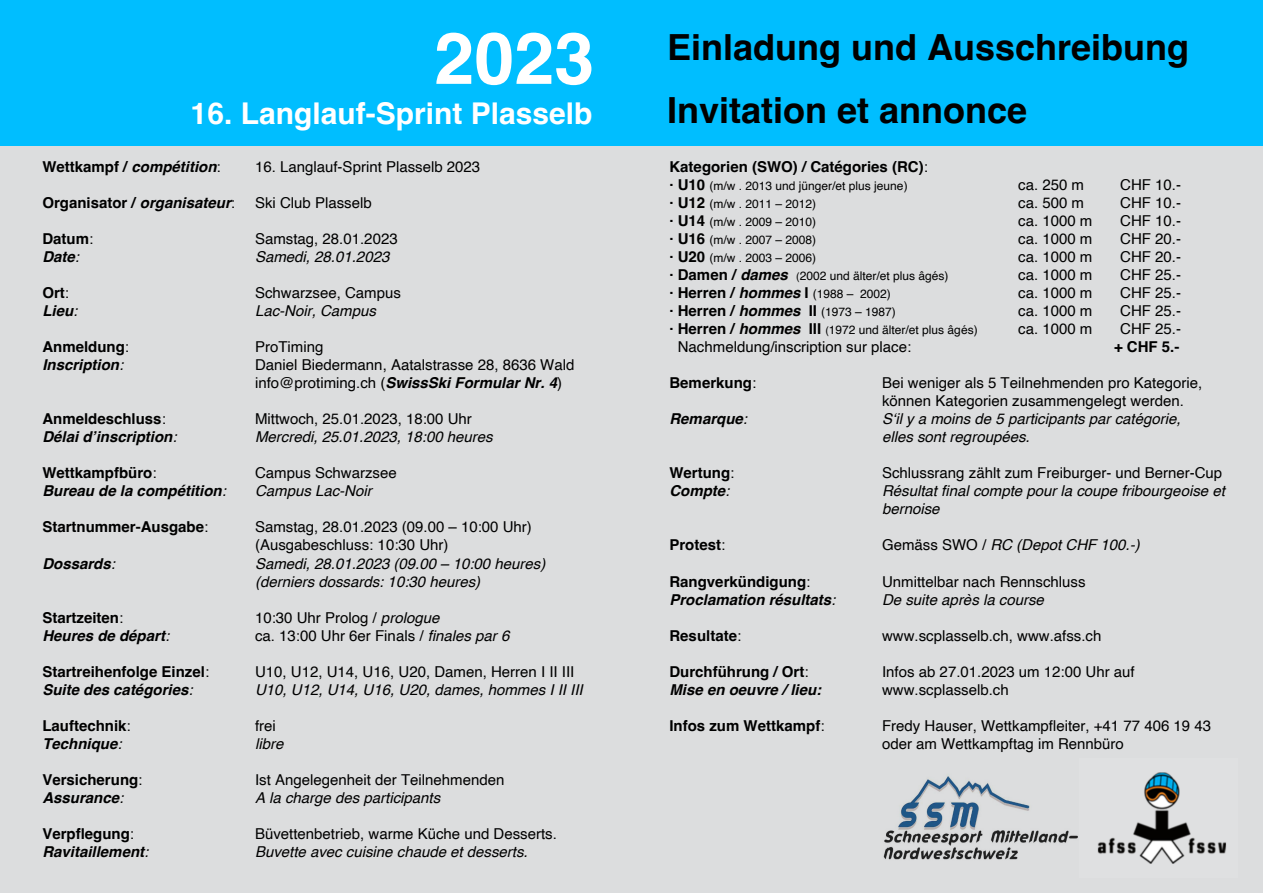
<style>
.page{position:relative;width:1263px;height:893px;background:#dcddde}
.page>*{position:absolute;margin:0;border:0;box-sizing:border-box;transform-origin:0 0}
.t1{font:700 36px/63px "Helvetica";color:#000}
.t2{font:700 30px "Helvetica";color:#fff}
.t3{font:15px/18px "Helvetica";color:#000}
.t4{font:italic 15px/18px "Helvetica";color:#000}
.t5{font:700 15px "Helvetica";color:#000}
.t6{font:italic 700 15px "Helvetica";color:#000}
.t7{font:12px "Helvetica";color:#000}
.s1{font-size:72px;color:#fff}
.s2{font-style:normal}
.s3{font-weight:400;font-style:normal}
.s4{font-style:italic}
.s5{font-weight:400}
.s6{font-weight:700;font-style:italic}
.s7{font-weight:700;font-size:15px}
.s8{font-weight:700;font-style:italic;font-size:15px}
.s9{font-size:10.5px}
</style>
<div class="page">
<div style="left:0;top:0;width:1263px;height:145px;background:#00beff"></div>
<img style="left:883px;top:775px;width:195px;height:85px">
<img style="left:1097px;top:772px;width:129px;height:92px">
<h1 class="t1" style="left:667px;top:18px;width:523px;text-indent:-233px"><span class="s1">2023</span> Einladung und Ausschreibung<br>Invitation et annonce</h1>
<h2 class="t2" style="left:191px;top:101px;width:403px">16. Langlauf-Sprint Plasselb</h2>
<p class="t6" style="left:42px;top:161px;width:180px"><span class="s2">Wettkampf /</span> compétition<span class="s3">:</span></p>
<p class="t3" style="left:255px;top:159px;width:227px">16. Langlauf-Sprint Plasselb 2023</p>
<p class="t5" style="left:42px;top:197px;width:194px">Organisator / <span class="s4">organisateur</span><span class="s5">:</span></p>
<p class="t3" style="left:255px;top:195px;width:118px">Ski Club Plasselb</p>
<p class="t5" style="left:42px;top:233px;width:52px">Datum<span class="s5">:</span></p>
<p class="t3" style="left:255px;top:231px;width:144px">Samstag, 28.01.2023</p>
<p class="t6" style="left:42px;top:251px;width:38px">Date<span class="s5">:</span></p>
<p class="t4" style="left:255px;top:249px;width:136px">Samedi, 28.01.2023</p>
<p class="t5" style="left:42px;top:287px;width:28px">Ort<span class="s5">:</span></p>
<p class="t3" style="left:255px;top:285px;width:147px">Schwarzsee, Campus</p>
<p class="t6" style="left:42px;top:305px;width:37px">Lieu<span class="s5">:</span></p>
<p class="t4" style="left:255px;top:303px;width:122px">Lac-Noir, Campus</p>
<p class="t5" style="left:42px;top:341px;width:88px">Anmeldung<span class="s5">:</span></p>
<p class="t3" style="left:255px;top:339px;width:70px">ProTiming</p>
<p class="t6" style="left:42px;top:359px;width:82px">Inscription<span class="s5">:</span></p>
<p class="t3" style="left:255px;top:357px;width:321px">Daniel Biedermann, Aatalstrasse 28, 8636 Wald info@protiming.ch (<span class="s6">SwissSki Formular Nr. 4</span>)</p>
<p class="t5" style="left:42px;top:413px;width:125px">Anmeldeschluss<span class="s5">:</span></p>
<p class="t3" style="left:255px;top:411px;width:218px">Mittwoch, 25.01.2023, 18:00 Uhr</p>
<p class="t6" style="left:42px;top:431px;width:136px">Délai d’inscription<span class="s5">:</span></p>
<p class="t4" style="left:255px;top:429px;width:239px">Mercredi, 25.01.2023, 18:00 heures</p>
<p class="t5" style="left:42px;top:467px;width:116px">Wettkampfbüro<span class="s5">:</span></p>
<p class="t3" style="left:255px;top:465px;width:143px">Campus Schwarzsee</p>
<p class="t6" style="left:42px;top:485px;width:185px">Bureau de la compétition<span class="s5">:</span></p>
<p class="t4" style="left:255px;top:483px;width:118px">Campus Lac-Noir</p>
<p class="t5" style="left:42px;top:521px;width:167px">Startnummer-Ausgabe<span class="s5">:</span></p>
<p class="t3" style="left:255px;top:519px;width:278px">Samstag, 28.01.2023 (09.00 – 10:00 Uhr) (Ausgabeschluss: 10:30 Uhr)</p>
<p class="t6" style="left:42px;top:557px;width:74px">Dossards<span class="s5">:</span></p>
<p class="t4" style="left:255px;top:555px;width:292px">Samedi, 28.01.2023 (09.00 – 10:00 heures) (derniers dossards: 10:30 heures)</p>
<p class="t5" style="left:42px;top:611px;width:82px">Startzeiten<span class="s5">:</span></p>
<p class="t3" style="left:255px;top:609px;width:186px">10:30 Uhr Prolog / <span class="s4">prologue</span></p>
<p class="t6" style="left:42px;top:629px;width:128px">Heures de départ<span class="s5">:</span></p>
<p class="t3" style="left:255px;top:627px;width:256px">ca. 13:00 Uhr 6er Finals / <span class="s4">finales par 6</span></p>
<p class="t5" style="left:42px;top:665px;width:168px">Startreihenfolge Einzel<span class="s5">:</span></p>
<p class="t3" style="left:255px;top:663px;width:321px">U10, U12, U14, U16, U20, Damen, Herren I II III</p>
<p class="t6" style="left:42px;top:683px;width:152px">Suite des catégories<span class="s5">:</span></p>
<p class="t4" style="left:255px;top:681px;width:329px">U10, U12, U14, U16, U20, dames, hommes I II III</p>
<p class="t5" style="left:42px;top:719px;width:90px">Lauftechnik<span class="s5">:</span></p>
<p class="t3" style="left:255px;top:717px;width:22px">frei</p>
<p class="t6" style="left:42px;top:737px;width:81px">Technique<span class="s5">:</span></p>
<p class="t4" style="left:255px;top:735px;width:30px">libre</p>
<p class="t5" style="left:42px;top:773px;width:102px">Versicherung<span class="s5">:</span></p>
<p class="t3" style="left:255px;top:771px;width:251px">Ist Angelegenheit der Teilnehmenden</p>
<p class="t6" style="left:42px;top:791px;width:82px">Assurance<span class="s5">:</span></p>
<p class="t4" style="left:255px;top:789px;width:187px">A la charge des participants</p>
<p class="t5" style="left:42px;top:827px;width:93px">Verpflegung<span class="s5">:</span></p>
<p class="t3" style="left:255px;top:825px;width:303px">Büvettenbetrieb, warme Küche und Desserts.</p>
<p class="t6" style="left:42px;top:845px;width:107px">Ravitaillement<span class="s5">:</span></p>
<p class="t4" style="left:255px;top:843px;width:274px">Buvette avec cuisine chaude et desserts.</p>
<p class="t5" style="left:669px;top:161px;width:260px">Kategorien (SWO) / Catégories (RC)<span class="s5">:</span></p>
<p class="t7" style="left:669px;top:181px;width:240px"><sup>.</sup> <span class="s7">U10</span> (m/w . 2013 und jünger/et plus jeune)</p>
<p class="t3" style="left:1018px;top:177px;width:67px">ca. 250 m</p>
<p class="t3" style="left:1120px;top:177px;width:62px">CHF 10.-</p>
<p class="t7" style="left:669px;top:199px;width:148px"><sup>.</sup> <span class="s7">U12</span> (m/w . 2011 – 2012)</p>
<p class="t3" style="left:1018px;top:195px;width:67px">ca. 500 m</p>
<p class="t3" style="left:1120px;top:195px;width:62px">CHF 10.-</p>
<p class="t7" style="left:669px;top:217px;width:148px"><sup>.</sup> <span class="s7">U14</span> (m/w . 2009 – 2010)</p>
<p class="t3" style="left:1018px;top:213px;width:76px">ca. 1000 m</p>
<p class="t3" style="left:1120px;top:213px;width:62px">CHF 10.-</p>
<p class="t7" style="left:669px;top:235px;width:148px"><sup>.</sup> <span class="s7">U16</span> (m/w . 2007 – 2008)</p>
<p class="t3" style="left:1018px;top:231px;width:76px">ca. 1000 m</p>
<p class="t3" style="left:1120px;top:231px;width:62px">CHF 20.-</p>
<p class="t7" style="left:669px;top:253px;width:148px"><sup>.</sup> <span class="s7">U20</span> (m/w . 2003 – 2006)</p>
<p class="t3" style="left:1018px;top:249px;width:76px">ca. 1000 m</p>
<p class="t3" style="left:1120px;top:249px;width:62px">CHF 20.-</p>
<p class="t7" style="left:669px;top:271px;width:280px"><sup>.</sup> <span class="s7">Damen /</span> <span class="s8">dames</span> <span class="s9">(</span>2002 und älter/et plus âgés)</p>
<p class="t3" style="left:1018px;top:267px;width:76px">ca. 1000 m</p>
<p class="t3" style="left:1120px;top:267px;width:62px">CHF 25.-</p>
<p class="t7" style="left:669px;top:289px;width:223px"><sup>.</sup> <span class="s7">Herren /</span> <span class="s8">hommes</span> <span class="s7">I</span> (1988 – 2002)</p>
<p class="t3" style="left:1018px;top:285px;width:76px">ca. 1000 m</p>
<p class="t3" style="left:1120px;top:285px;width:62px">CHF 25.-</p>
<p class="t7" style="left:669px;top:307px;width:228px"><sup>.</sup> <span class="s7">Herren /</span> <span class="s8">hommes</span> <span class="s7">II</span> (1973 – 1987)</p>
<p class="t3" style="left:1018px;top:303px;width:76px">ca. 1000 m</p>
<p class="t3" style="left:1120px;top:303px;width:62px">CHF 25.-</p>
<p class="t7" style="left:669px;top:325px;width:310px"><sup>.</sup> <span class="s7">Herren /</span> <span class="s8">hommes</span> <span class="s7">III</span> <span class="s9">(</span>1972 und älter/et plus âgés)</p>
<p class="t3" style="left:1018px;top:321px;width:76px">ca. 1000 m</p>
<p class="t3" style="left:1120px;top:321px;width:62px">CHF 25.-</p>
<p class="t3" style="left:678px;top:339px;width:235px">Nachmeldung/inscription sur place:</p>
<p class="t5" style="left:1114px;top:341px;width:67px">+ CHF 5.-</p>
<p class="t5" style="left:669px;top:377px;width:88px">Bemerkung<span class="s5">:</span></p>
<p class="t3" style="left:882px;top:375px;width:322px">Bei weniger als 5 Teilnehmenden pro Kategorie, können Kategorien zusammengelegt werden.</p>
<p class="t6" style="left:669px;top:413px;width:79px">Remarque<span class="s5">:</span></p>
<p class="t4" style="left:882px;top:411px;width:300px">S‘il y a moins de 5 participants par catégorie, elles sont regroupées.</p>
<p class="t5" style="left:669px;top:467px;width:66px">Wertung<span class="s5">:</span></p>
<p class="t3" style="left:882px;top:465px;width:342px">Schlussrang zählt zum Freiburger- und Berner-Cup</p>
<p class="t6" style="left:669px;top:485px;width:62px">Compte<span class="s5">:</span></p>
<p class="t4" style="left:882px;top:483px;width:344px">Résultat final compte pour la coupe fribourgeoise et bernoise</p>
<p class="t5" style="left:669px;top:539px;width:57px">Protest<span class="s5">:</span></p>
<p class="t4" style="left:882px;top:537px;width:259px"><span class="s2">Gemäss SWO /</span> RC (Depot CHF 100.-)</p>
<p class="t5" style="left:669px;top:575px;width:142px">Rangverkündigung<span class="s5">:</span></p>
<p class="t3" style="left:882px;top:573px;width:205px">Unmittelbar nach Rennschluss</p>
<p class="t6" style="left:669px;top:593px;width:167px">Proclamation résultats<span class="s5">:</span></p>
<p class="t4" style="left:882px;top:591px;width:163px">De suite après la course</p>
<p class="t5" style="left:669px;top:629px;width:73px">Resultate<span class="s5">:</span></p>
<p class="t3" style="left:882px;top:627px;width:221px">www.scplasselb.ch, www.afss.ch</p>
<p class="t5" style="left:669px;top:665px;width:141px">Durchführung / Ort<span class="s5">:</span></p>
<p class="t3" style="left:882px;top:663px;width:254px">Infos ab 27.01.2023 um 12:00 Uhr auf</p>
<p class="t6" style="left:669px;top:683px;width:153px">Mise en oeuvre / lieu:</p>
<p class="t3" style="left:882px;top:681px;width:128px">www.scplasselb.ch</p>
<p class="t5" style="left:669px;top:719px;width:157px">Infos zum Wettkampf<span class="s5">:</span></p>
<p class="t3" style="left:882px;top:717px;width:330px">Fredy Hauser, Wettkampfleiter, +41 77 406 19 43 oder am Wettkampftag im Rennbüro</p>
</div>
